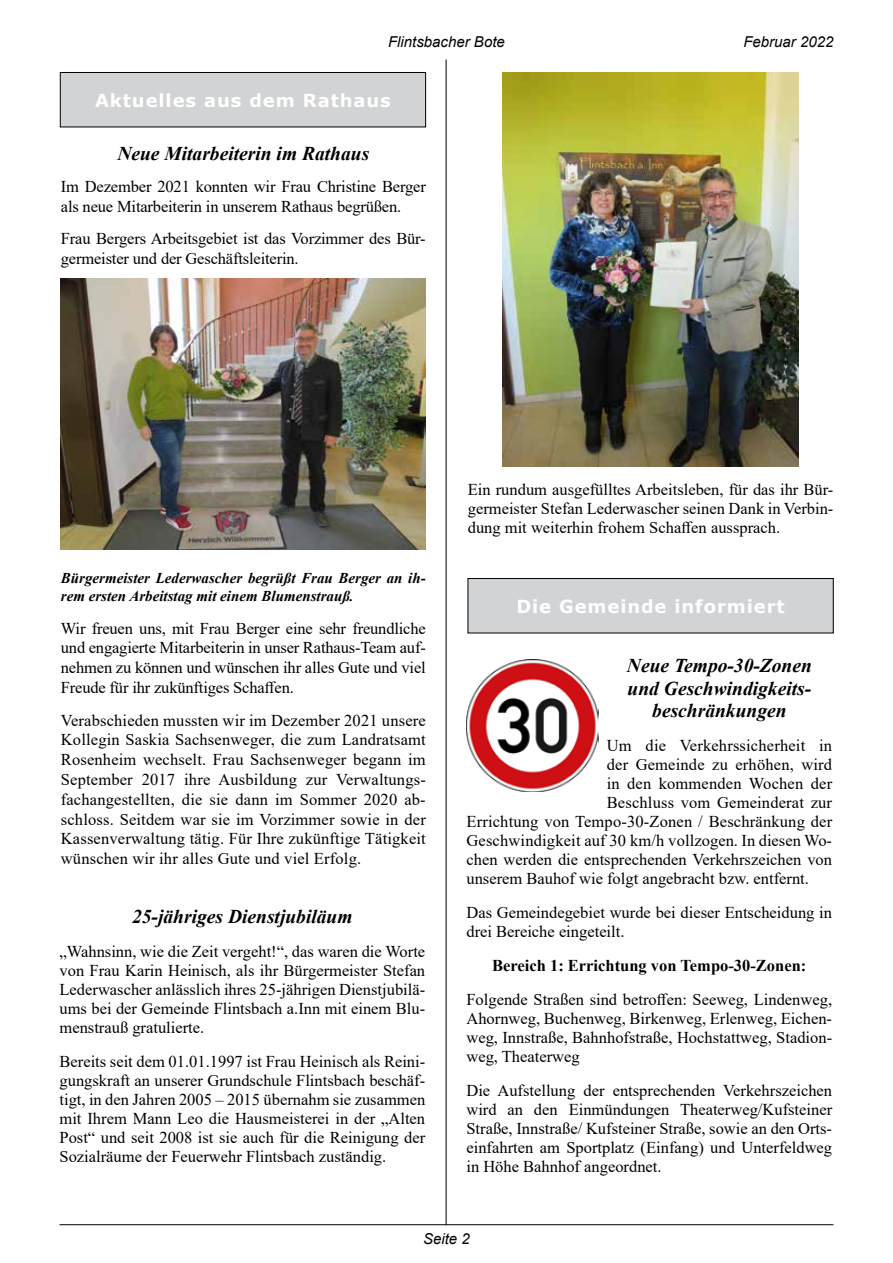
<style>
.page{position:relative;width:893px;height:1263px;background:#fff}
.page>*{position:absolute;margin:0;border:0;box-sizing:border-box;transform-origin:0 0}
.t1{font:italic 700 19.5px/22.4px "Times New Roman";color:#000;text-align:center}
.t2{font:700 18px "Verdana";letter-spacing:.05em;color:#fff}
.t3{font:16.5px/18.9px "Times New Roman";color:#000;text-align:justify}
.t4{font:700 16.5px "Times New Roman";color:#000}
.t5{font:italic 700 15px/18px "Times New Roman";color:#000}
.t6{font:italic 15px "Arial";color:#000}
</style>
<div class="page">
<hr style="left:60px;top:1224px;width:773px;height:1px;background:#000">
<hr style="left:446px;top:60px;width:1px;height:1165px;background:#000">
<div style="left:60px;top:72px;width:366px;height:55px;background:#d1d3d4"></div>
<div style="left:60px;top:72px;width:366px;height:55px;border:1px solid #000"></div>
<img style="left:61px;top:279px;width:365px;height:270px">
<img style="left:503px;top:73px;width:295px;height:394px">
<div style="left:468px;top:578px;width:365px;height:55px;background:#d1d3d4"></div>
<div style="left:468px;top:578px;width:365px;height:55px;border:1px solid #000"></div>
<img style="left:466px;top:659px;width:132px;height:132px">
<p class="t6" style="left:388px;top:32px;width:118px">Flintsbacher Bote</p>
<p class="t6" style="left:743px;top:32px;width:92px">Februar 2022</p>
<p class="t2" style="left:95px;top:87px;width:297px">Aktuelles aus dem Rathaus</p>
<p class="t1" style="left:117px;top:141px;width:253px">Neue Mitarbeiterin im Rathaus</p>
<p class="t3" style="left:61px;top:176px;width:366px;line-height:19.8px">Im Dezember 2021 konnten wir Frau Christine Berger als neue Mitarbeiterin in unserem Rathaus begrüßen.</p>
<p class="t3" style="left:61px;top:228px;width:366px;line-height:19.8px">Frau Bergers Arbeitsgebiet ist das Vorzimmer des Bür&shy;germeister und der Geschäftsleiterin.</p>
<p class="t5" style="left:61px;top:569px;width:366px">Bürgermeister Lederwascher begrüßt Frau Berger an ih&shy;rem ersten Arbeitstag mit einem Blumenstrauß.</p>
<p class="t3" style="left:61px;top:618px;width:366px;line-height:19.8px">Wir freuen uns, mit Frau Berger eine sehr freundliche und engagierte Mitarbeiterin in unser Rathaus-Team auf&shy;nehmen zu können und wünschen ihr alles Gute und viel Freude für ihr zukünftiges Schaffen.</p>
<p class="t3" style="left:61px;top:710px;width:366px;line-height:19.8px">Verabschieden mussten wir im Dezember 2021 unsere Kollegin Saskia Sachsenweger, die zum Landratsamt Rosenheim wechselt. Frau Sachsenweger begann im September 2017 ihre Ausbildung zur Verwaltungs&shy;fachangestellten, die sie dann im Sommer 2020 ab&shy;schloss. Seitdem war sie im Vorzimmer sowie in der Kassenverwaltung tätig. Für Ihre zukünftige Tätigkeit wünschen wir ihr alles Gute und viel Erfolg.</p>
<p class="t1" style="left:132px;top:905px;width:222px">25-jähriges Dienstjubiläum</p>
<p class="t3" style="left:60px;top:942px;width:367px">„Wahnsinn, wie die Zeit vergeht!“, das waren die Worte von Frau Karin Heinisch, als ihr Bürgermeister Stefan Lederwascher anlässlich ihres 25-jährigen Dienstjubilä&shy;ums bei der Gemeinde Flintsbach a.Inn mit einem Blu&shy;menstrauß gratulierte.</p>
<p class="t3" style="left:60px;top:1051px;width:367px">Bereits seit dem 01.01.1997 ist Frau Heinisch als Reini&shy;gungskraft an unserer Grundschule Flintsbach beschäf&shy;tigt, in den Jahren 2005 – 2015 übernahm sie zusammen mit Ihrem Mann Leo die Hausmeisterei in der „Alten Post“ und seit 2008 ist sie auch für die Reinigung der Sozialräume der Feuerwehr Flintsbach zuständig.</p>
<p class="t3" style="left:468px;top:479px;width:367px">Ein rundum ausgefülltes Arbeitsleben, für das ihr Bür&shy;germeister Stefan Lederwascher seinen Dank in Verbin&shy;dung mit weiterhin frohem Schaffen aussprach.</p>
<p class="t2" style="left:516px;top:593px;width:270px">Die Gemeinde informiert</p>
<p class="t1" style="left:627px;top:654px;width:187px">Neue Tempo-30-Zonen und Geschwindigkeits&shy;beschränkungen</p>
<p class="t3" style="left:607px;top:736px;width:227px">Um die Verkehrssicherheit in</p>
<p class="t3" style="left:607px;top:755px;width:227px">der Gemeinde zu erhöhen, wird</p>
<p class="t3" style="left:607px;top:774px;width:227px">in den kommenden Wochen der</p>
<p class="t3" style="left:607px;top:793px;width:227px">Beschluss vom Gemeinderat zur</p>
<p class="t3" style="left:466px;top:811px;width:367px">Errichtung von Tempo-30-Zonen / Beschränkung der</p>
<p class="t3" style="left:466px;top:830px;width:367px">Geschwindigkeit auf 30 km/h vollzogen. In diesen Wo-</p>
<p class="t3" style="left:466px;top:849px;width:367px">chen werden die entsprechenden Verkehrszeichen von</p>
<p class="t3" style="left:466px;top:868px;width:344px">unserem Bauhof wie folgt angebracht bzw. entfernt.</p>
<p class="t3" style="left:466px;top:902px;width:367px">Das Gemeindegebiet wurde bei dieser Entscheidung in drei Bereiche eingeteilt.</p>
<p class="t4" style="left:492px;top:953px;width:316px">Bereich 1: Errichtung von Tempo-30-Zonen:</p>
<p class="t3" style="left:466px;top:989px;width:367px">Folgende Straßen sind betroffen: Seeweg, Lindenweg, Ahornweg, Buchenweg, Birkenweg, Erlenweg, Eichen&shy;weg, Innstraße, Bahnhofstraße, Hochstattweg, Stadion&shy;weg, Theaterweg</p>
<p class="t3" style="left:466px;top:1080px;width:367px">Die Aufstellung der entsprechenden Verkehrszeichen wird an den Einmündungen Theaterweg/Kufsteiner Straße, Innstraße/ Kufsteiner Straße, sowie an den Orts&shy;einfahrten am Sportplatz (Einfang) und Unterfeldweg in Höhe Bahnhof angeordnet.</p>
<p class="t6" style="left:423px;top:1229px;width:48px">Seite 2</p>
</div>
